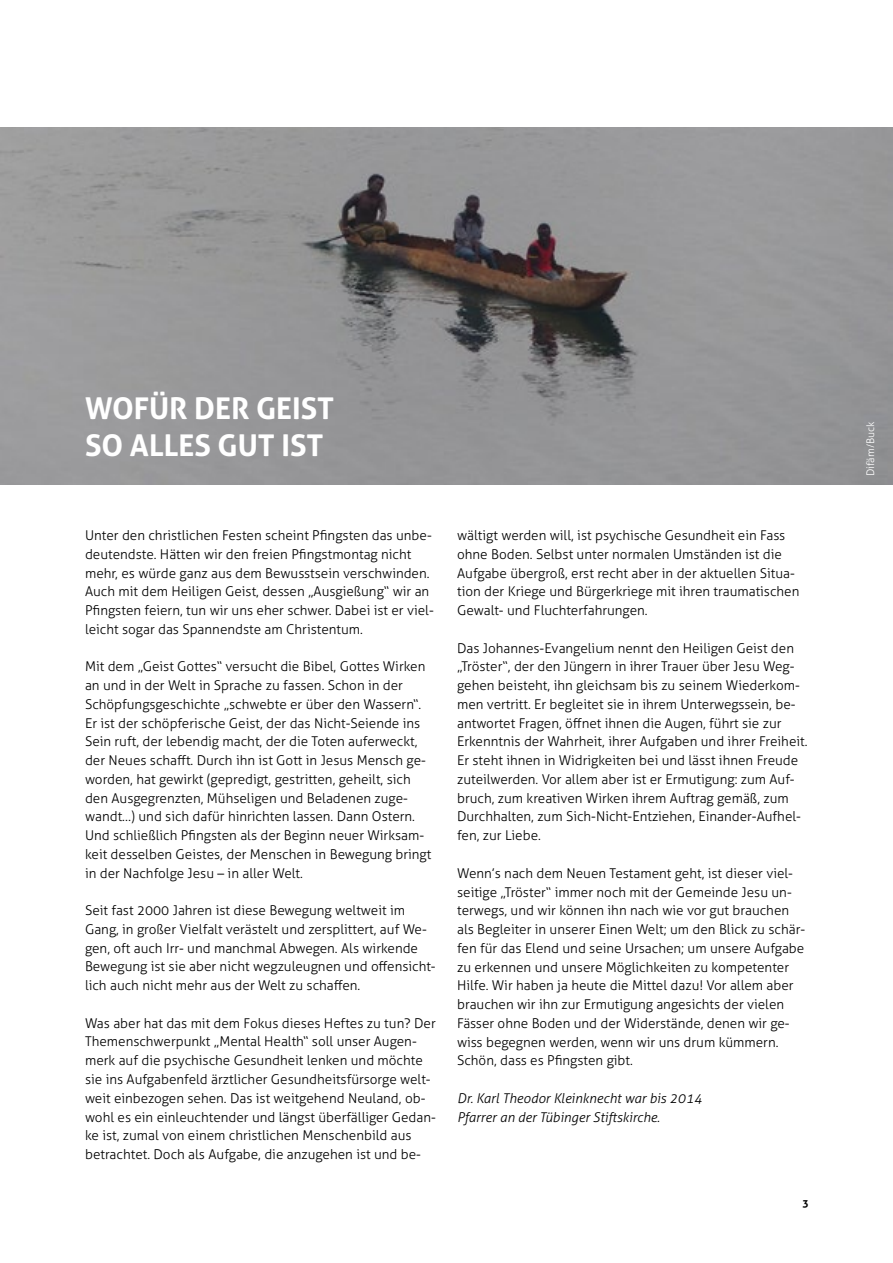
<style>
.page{position:relative;width:893px;height:1263px;background:#fff}
.page>*{position:absolute;margin:0;border:0;box-sizing:border-box;transform-origin:0 0}
.t1{font:700 30px/37.5px "Aller";color:#fff}
.t2{font:300 13.5px/18.8px "Aller";color:#000}
.t3{font:italic 300 13.5px/18.8px "Aller";color:#000}
.t4{font:300 10.5px "Aller";color:#fff}
.t5{font:700 10.5px "Aller";color:#000}
</style>
<div class="page">
<img style="left:0;top:128px;width:893px;height:357px">
<h1 class="t1" style="left:85px;top:389px;width:251px">WOFÜR DER GEIST<br>SO ALLES GUT IST</h1>
<h1 class="t1" style="left:85px;top:408px;width:297px">LICHTER SEINER LIEBE</h1>
<p class="t2" style="left:85px;top:526px;width:350px">Unter den christlichen Festen scheint Pfingsten das unbe&shy;deutendste. Hätten wir den freien Pfingstmontag nicht mehr, es würde ganz aus dem Bewusstsein verschwinden.<br>Auch mit dem Heiligen Geist, dessen „Ausgießung“ wir an Pfingsten feiern, tun wir uns eher schwer. Dabei ist er viel&shy;leicht sogar das Spannendste am Christentum.</p>
<p class="t2" style="left:85px;top:657px;width:348px">Mit dem „Geist Gottes“ versucht die Bibel, Gottes Wirken an und in der Welt in Sprache zu fassen. Schon in der Schöpfungsgeschichte „schwebte er über den Wassern“.<br>Er ist der schöpferische Geist, der das Nicht-Seiende ins Sein ruft, der lebendig macht, der die Toten auferweckt, der Neues schafft. Durch ihn ist Gott in Jesus Mensch ge&shy;worden, hat gewirkt (gepredigt, gestritten, geheilt, sich den Ausgegrenzten, Mühseligen und Beladenen zuge&shy;wandt…) und sich dafür hinrichten lassen. Dann Ostern.<br>Und schließlich Pfingsten als der Beginn neuer Wirksam&shy;keit desselben Geistes, der Menschen in Bewegung bringt in der Nachfolge Jesu – in aller Welt.</p>
<p class="t2" style="left:85px;top:901px;width:352px">Seit fast 2000 Jahren ist diese Bewegung weltweit im Gang, in großer Vielfalt verästelt und zersplittert, auf We&shy;gen, oft auch Irr- und manchmal Abwegen. Als wirkende Bewegung ist sie aber nicht wegzuleugnen und offensicht&shy;lich auch nicht mehr aus der Welt zu schaffen.</p>
<p class="t2" style="left:85px;top:1013px;width:352px">Was aber hat das mit dem Fokus dieses Heftes zu tun? Der Themenschwerpunkt „Mental Health“ soll unser Augen&shy;merk auf die psychische Gesundheit lenken und möchte sie ins Aufgabenfeld ärztlicher Gesundheitsfürsorge welt&shy;weit einbezogen sehen. Das ist weitgehend Neuland, ob&shy;wohl es ein einleuchtender und längst überfälliger Gedan&shy;ke ist, zumal von einem christlichen Menschenbild aus betrachtet. Doch als Aufgabe, die anzugehen ist und be-</p>
<p class="t2" style="left:457px;top:526px;width:344px">wältigt werden will, ist psychische Gesundheit ein Fass ohne Boden. Selbst unter normalen Umständen ist die Aufgabe übergroß, erst recht aber in der aktuellen Situa&shy;tion der Kriege und Bürgerkriege mit ihren traumatischen Gewalt- und Fluchterfahrungen.</p>
<p class="t2" style="left:457px;top:638px;width:352px">Das Johannes-Evangelium nennt den Heiligen Geist den „Tröster“, der den Jüngern in ihrer Trauer über Jesu Weg&shy;gehen beisteht, ihn gleichsam bis zu seinem Wiederkom&shy;men vertritt. Er begleitet sie in ihrem Unterwegssein, be&shy;antwortet Fragen, öffnet ihnen die Augen, führt sie zur Erkenntnis der Wahrheit, ihrer Aufgaben und ihrer Freiheit.<br>Er steht ihnen in Widrigkeiten bei und lässt ihnen Freude zuteilwerden. Vor allem aber ist er Ermutigung: zum Auf&shy;bruch, zum kreativen Wirken ihrem Auftrag gemäß, zum Durchhalten, zum Sich-Nicht-Entziehen, Einander-Aufhel&shy;fen, zur Liebe.</p>
<p class="t2" style="left:457px;top:863px;width:350px">Wenn’s nach dem Neuen Testament geht, ist dieser viel&shy;seitige „Tröster“ immer noch mit der Gemeinde Jesu un&shy;terwegs, und wir können ihn nach wie vor gut brauchen als Begleiter in unserer Einen Welt; um den Blick zu schär&shy;fen für das Elend und seine Ursachen; um unsere Aufgabe zu erkennen und unsere Möglichkeiten zu kompetenter Hilfe. Wir haben ja heute die Mittel dazu! Vor allem aber brauchen wir ihn zur Ermutigung angesichts der vielen Fässer ohne Boden und der Widerstände, denen wir ge&shy;wiss begegnen werden, wenn wir uns drum kümmern.<br>Schön, dass es Pfingsten gibt.</p>
<p class="t3" style="left:457px;top:1089px;width:246px">Dr. Karl Theodor Kleinknecht war bis 2014<br>Pfarrer an der Tübinger Stiftskirche.</p>
<p class="t5" style="left:802px;top:1197px;width:8px">3</p>
<p class="t4" style="left:864px;top:476px;width:56px;rotate:-90deg">Difäm/Buck</p>
</div>
